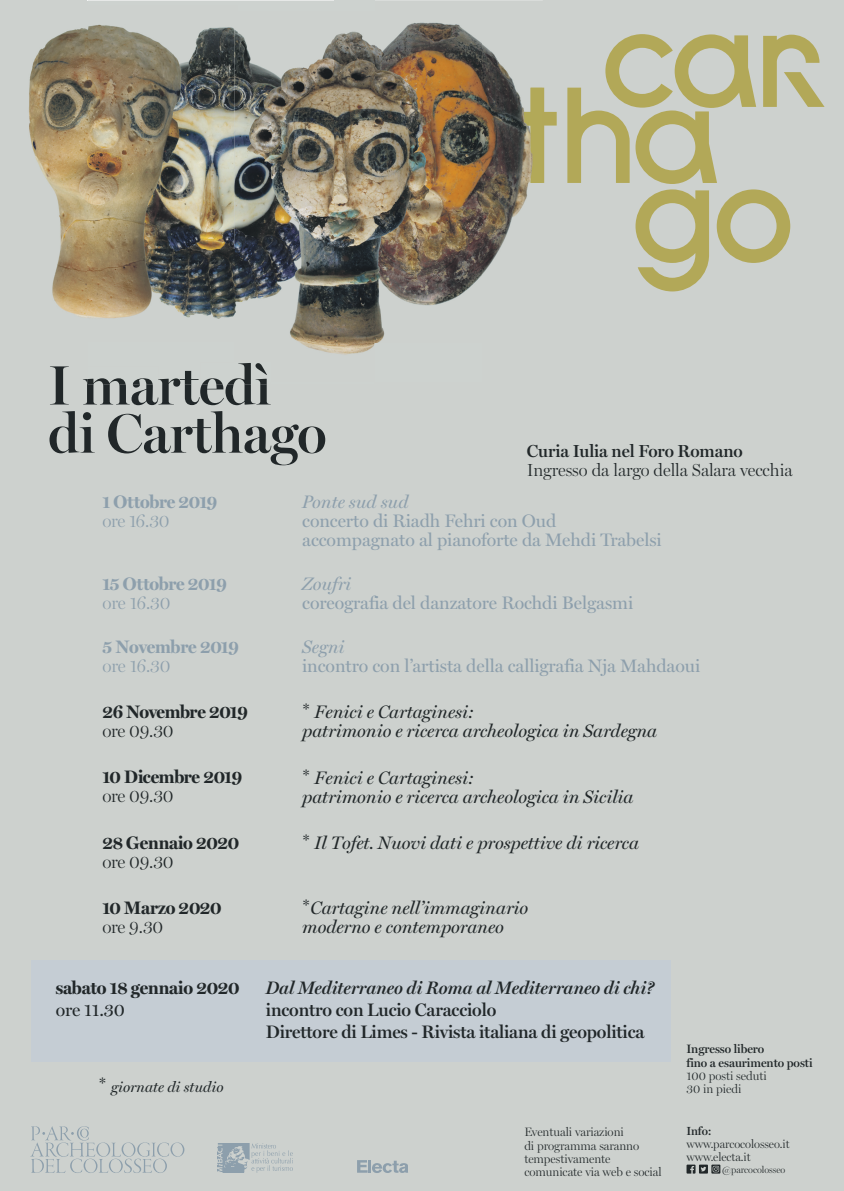
<style>
.page{position:relative;width:844px;height:1191px;background:#fff}
.page>*{position:absolute;margin:0;border:0;box-sizing:border-box;transform-origin:0 0}
.t1{font:600 55.74px/48.1px "Miller Banner";letter-spacing:-.01em;color:#212729}
.t2{font:italic 18.11px/19.1px "Miller Display";letter-spacing:-.005em;color:#212729}
.t3{font:18.11px/19.1px "Miller Display";letter-spacing:-.005em;color:#8d9fac}
.t4{font:700 18.11px "Miller Display";letter-spacing:-.01em;color:#212729}
.t5{font:600 18.11px/21.8px "Miller Display";letter-spacing:-.01em;color:#212729}
.t6{font:italic 600 18.11px "Miller Display";letter-spacing:-.01em;color:#212729}
.t7{font:700 18.11px "Miller Display";letter-spacing:-.01em;color:#8d9fac}
.t8{font:300 18.11px "Miller Display";letter-spacing:-.025em;color:#212729}
.t9{font:300 18.11px "Miller Display";letter-spacing:-.015em;color:#8d9fac}
.t10{font:italic 18.11px "Miller Display";letter-spacing:-.005em;color:#8d9fac}
.t11{font:18.11px "Miller Display";letter-spacing:-.01em;color:#212729}
.t12{font:300 17.5px "Miller Display";letter-spacing:-.005em;color:#212729}
.t13{font:600 17.5px "Miller Display";letter-spacing:-.005em;color:#212729}
.t14{font:italic 14.88px "Miller Display";letter-spacing:-.005em;color:#212729}
.t15{font:300 12.16px/13.1px "Miller Display";letter-spacing:-.005em;color:#212729}
.t16{font:600 12.16px/13.1px "Miller Display";letter-spacing:-.005em;color:#212729}
.t17{font:300 11.81px/12.7px "Miller Display";letter-spacing:-.005em;color:#212729}
.t18{font:600 11.81px "Miller Display";color:#212729}
.t19{font:300 9.62px "Miller Display";letter-spacing:-.005em;color:#212729}
.s1{font-style:normal;font-size:21px}
</style>
<div class="page">
<div style="left:0;top:1px;width:843px;height:1190px;background:#cdd1ce"></div>
<div style="left:31px;top:960px;width:639px;height:101px;background:#c5cdd4"></div>
<svg style="left:357px;top:1160px;width:51px;height:13px"></svg>
<svg style="left:30px;top:1126px;width:154px;height:47px"></svg>
<svg style="left:542px;top:88px;width:14px;height:95px"></svg>
<svg style="left:567px;top:34px;width:257px;height:257px"></svg>
<img style="left:481px;top:43px;width:61px;height:233px">
<img style="left:523px;top:88px;width:19px;height:95px">
<img style="left:88px;top:378px;width:65px;height:6px">
<img style="left:159px;top:378px;width:21px;height:6px">
<img style="left:181px;top:371px;width:18px;height:13px">
<img style="left:202px;top:378px;width:65px;height:6px">
<img style="left:334px;top:0;width:40px;height:320px">
<img style="left:29px;top:28px;width:59px;height:290px">
<img style="left:88px;top:24px;width:146px;height:226px">
<img style="left:88px;top:250px;width:146px;height:69px">
<img style="left:374px;top:22px;width:107px;height:323px">
<img style="left:237px;top:31px;width:97px;height:289px">
<img style="left:290px;top:320px;width:84px;height:35px">
<img style="left:234px;top:363px;width:33px;height:19px">
<img style="left:234px;top:29px;width:3px;height:286px">
<svg style="left:686px;top:1164px;width:34px;height:9px"></svg>
<img style="left:217px;top:1143px;width:76px;height:29px">
<h1 class="t1" style="left:48px;top:361px;width:280px">I martedì di Carthago</h1>
<p class="t13" style="left:527px;top:441px;width:217px">Curia Iulia nel Foro Romano</p>
<p class="t12" style="left:527px;top:459px;width:267px">Ingresso da largo della Salara vecchia</p>
<p class="t7" style="left:102px;top:491px;width:116px">1 Ottobre 2019</p>
<p class="t9" style="left:102px;top:510px;width:69px">ore 16.30</p>
<p class="t10" style="left:302px;top:491px;width:108px">Ponte sud sud</p>
<p class="t3" style="left:302px;top:511px;width:361px">concerto di Riadh Fehri con Oud accompagnato al pianoforte da Mehdi Trabelsi</p>
<p class="t7" style="left:102px;top:573px;width:126px">15 Ottobre 2019</p>
<p class="t9" style="left:102px;top:592px;width:70px">ore 16.30</p>
<p class="t10" style="left:302px;top:573px;width:51px">Zoufri</p>
<p class="t3" style="left:302px;top:593px;width:332px">coreografia del danzatore Rochdi Belgasmi</p>
<p class="t7" style="left:102px;top:635px;width:138px">5 Novembre 2019</p>
<p class="t9" style="left:102px;top:654px;width:70px">ore 16.30</p>
<p class="t10" style="left:302px;top:636px;width:44px">Segni</p>
<p class="t3" style="left:302px;top:656px;width:399px">incontro con l’artista della calligrafia Nja Mahdaoui</p>
<p class="t4" style="left:102px;top:701px;width:147px">26 Novembre 2019</p>
<p class="t8" style="left:102px;top:720px;width:73px">ore 09.30</p>
<p class="t2" style="left:302px;top:702px;width:356px"><span class="s1">*</span> Fenici e Cartaginesi:<br>patrimonio e ricerca archeologica in Sardegna</p>
<p class="t4" style="left:102px;top:766px;width:141px">10 Dicembre 2019</p>
<p class="t8" style="left:102px;top:785px;width:73px">ore 09.30</p>
<p class="t2" style="left:302px;top:768px;width:333px"><span class="s1">*</span> Fenici e Cartaginesi:<br>patrimonio e ricerca archeologica in Sicilia</p>
<p class="t4" style="left:102px;top:831px;width:138px">28 Gennaio 2020</p>
<p class="t8" style="left:102px;top:850px;width:73px">ore 09.30</p>
<p class="t2" style="left:302px;top:833px;width:338px"><span class="s1">*</span> Il Tofet. Nuovi dati e prospettive di ricerca</p>
<p class="t4" style="left:102px;top:897px;width:120px">10 Marzo 2020</p>
<p class="t8" style="left:103px;top:915px;width:62px">ore 9.30</p>
<p class="t2" style="left:302px;top:898px;width:227px"><span class="s1">*</span>Cartagine nell’immaginario moderno e contemporaneo</p>
<p class="t4" style="left:56px;top:977px;width:185px">sabato 18 gennaio 2020</p>
<p class="t11" style="left:56px;top:999px;width:71px">ore 11.30</p>
<p class="t6" style="left:266px;top:977px;width:390px">Dal Mediterraneo di Roma al Mediterraneo di chi?</p>
<p class="t5" style="left:266px;top:998px;width:380px">incontro con Lucio Caracciolo<br>Direttore di Limes - Rivista italiana di geopolitica</p>
<p class="t14" style="left:99px;top:1078px;width:126px"><span class="s1">*</span> giornate di studio</p>
<p class="t16" style="left:686px;top:1042px;width:127px">Ingresso libero<br>fino a esaurimento posti</p>
<p class="t15" style="left:686px;top:1068px;width:82px">100 posti seduti<br>30 in piedi</p>
<p class="t15" style="left:524px;top:1125px;width:139px">Eventuali variazioni<br>di programma saranno tempestivamente comunicate via web e social</p>
<p class="t18" style="left:686px;top:1124px;width:27px">Info:</p>
<p class="t17" style="left:686px;top:1137px;width:105px">www.parcocolosseo.it www.electa.it</p>
<p class="t19" style="left:721px;top:1164px;width:65px">@parcocolosseo</p>
</div>
